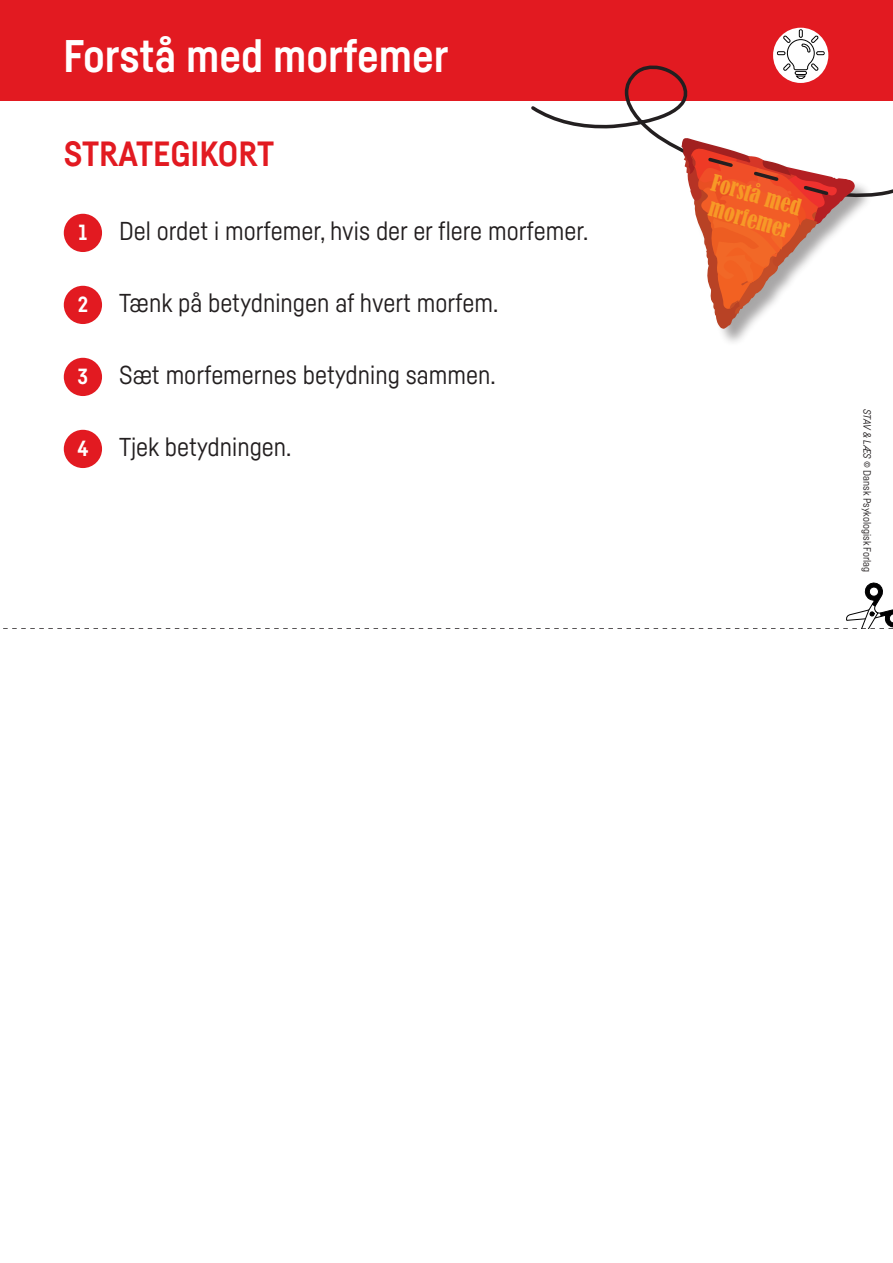
<style>
.page{position:relative;width:893px;height:1263px;background:#fff}
.page>*{position:absolute;margin:0;border:0;box-sizing:border-box;transform-origin:0 0}
.Brødtekst___luft{font:700 45px "Fabrikat";color:#fff}
.Brødtekst___luft-2{font:700 34.5px "Fabrikat";color:#e21a21}
.Strategikort_BRØD{font:25.5px "Fabrikat";color:#231f20}
.t1{font:condensed 21.75px/25px "Bernard";color:#f79927}
.Strategikort_BRØD-2{font:700 21.6px "Fabrikat";color:#fff}
.Brødtekst___luft-3{font:10.5px "Fabrikat";color:#231f20}
.s1{font-style:italic}
</style>
<div class="page">
<svg style="left:3px;top:582px;width:890px;height:47px"></svg>
<div style="left:64px;top:214px;width:38px;height:38px;background:#e21a21;border-radius:50%"></div>
<div style="left:64px;top:286px;width:38px;height:38px;background:#e21a21;border-radius:50%"></div>
<div style="left:64px;top:358px;width:38px;height:38px;background:#e21a21;border-radius:50%"></div>
<div style="left:64px;top:430px;width:38px;height:38px;background:#e21a21;border-radius:50%"></div>
<div style="left:0;top:0;width:893px;height:101px;background:#e21a21"></div>
<div style="left:773px;top:28px;width:55px;height:55px;background:#fff;border-radius:50%"></div>
<svg style="left:777px;top:29px;width:48px;height:33px"></svg>
<svg style="left:531px;top:62px;width:362px;height:135px"></svg>
<div style="left:682px;top:139px;width:191px;height:208px;background:#231f20;opacity:.4"></div>
<svg style="left:681px;top:138px;width:175px;height:191px"></svg>
<p class="Brødtekst___luft" style="left:63px;top:28px;width:387px">Forstå med morfemer</p>
<p class="Brødtekst___luft-2" style="left:64px;top:132px;width:212px">STRATEGIKORT</p>
<p class="Strategikort_BRØD-2" style="left:79px;top:219px;width:10px">1</p>
<p class="Strategikort_BRØD" style="left:119px;top:216px;width:471px">Del ordet i morfemer, hvis der er flere morfemer.</p>
<p class="Strategikort_BRØD-2" style="left:78px;top:291px;width:12px">2</p>
<p class="Strategikort_BRØD" style="left:119px;top:288px;width:381px">Tænk på betydningen af hvert morfem.</p>
<p class="Strategikort_BRØD-2" style="left:78px;top:363px;width:12px">3</p>
<p class="Strategikort_BRØD" style="left:119px;top:360px;width:378px">Sæt morfemernes betydning sammen.</p>
<p class="Strategikort_BRØD-2" style="left:77px;top:435px;width:13px">4</p>
<p class="Strategikort_BRØD" style="left:119px;top:432px;width:174px">Tjek betydningen.</p>
<p class="t1" style="left:715px;top:170px;width:94px;rotate:16deg">Forstå med morfemer</p>
<p class="Brødtekst___luft-3" style="left:873px;top:409px;width:165px;rotate:90deg"><span class="s1">STAV &amp; LÆS</span> © Dansk Psykologisk Forlag</p>
</div>
